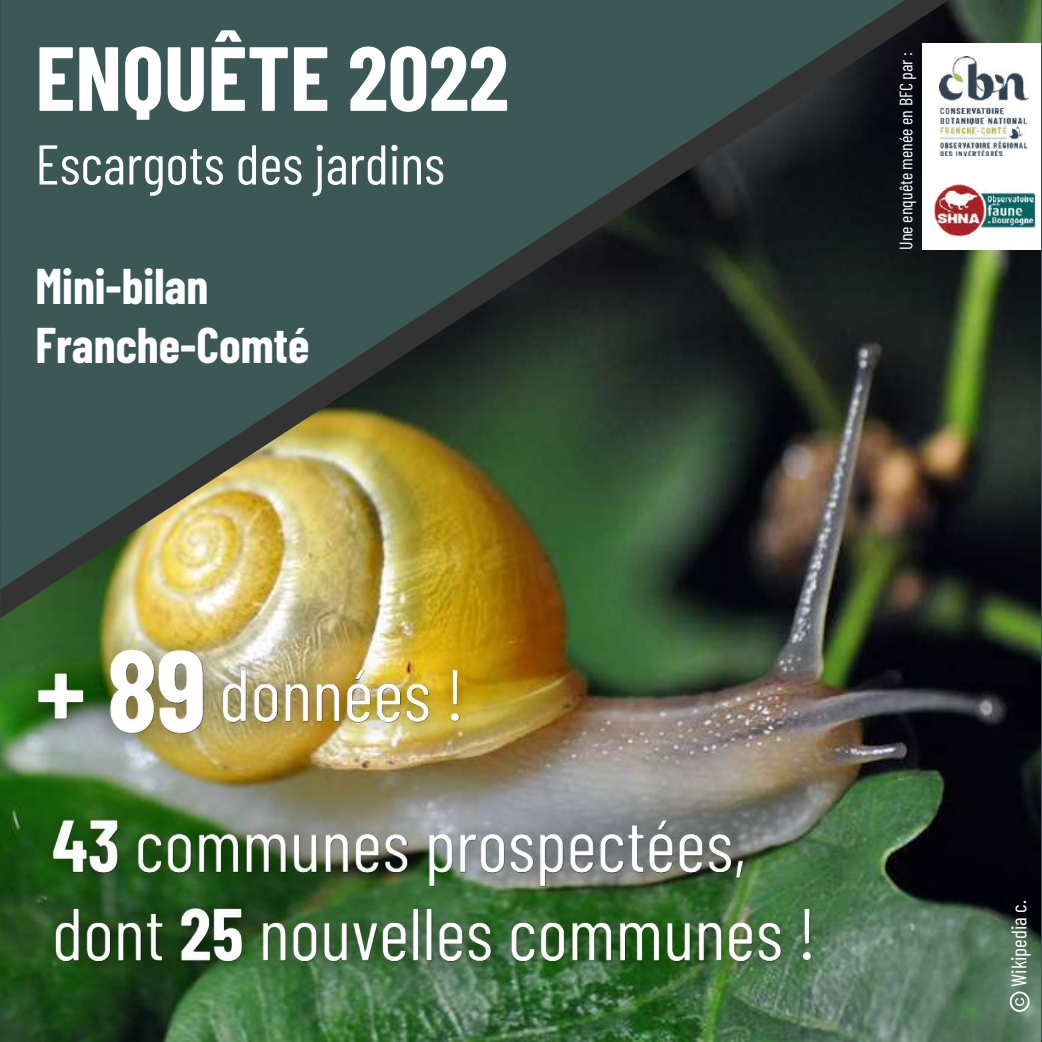
<style>
.page{position:relative;width:1042px;height:1042px;background:#fff}
.page>*{position:absolute;margin:0;border:0;box-sizing:border-box;transform-origin:0 0}
.t1{font:700 91px "Barlow Condensed";color:#fff}
.t2{font:56px "Barlow Condensed";color:#fff}
.t3{font:700 49px/59px "Barlow Condensed";color:#fff}
.t4{font:21px "Barlow Condensed";color:#fff}
.t5{font:17.85px "Barlow Condensed";color:#fff}
</style>
<div class="page">
<img style="left:0;top:0;width:1041px;height:1041px">
<img style="left:251px;top:0;width:698px;height:618px">
<img style="left:0;top:0;width:905px;height:589px">
<div style="left:922px;top:44px;width:119px;height:206px;background:#fff"></div>
<img style="left:939px;top:56px;width:90px;height:100px">
<img style="left:934px;top:184px;width:101px;height:52px">
<img style="left:0;top:575px;width:251px;height:230px">
<img style="left:23px;top:773px;width:821px;height:235px">
<img style="left:191px;top:622px;width:303px;height:147px">
<svg style="left:1010px;top:991px;width:19px;height:21px"></svg>
<hr style="left:1041px;top:0;width:1px;height:1040px;background:#3b5857">
<h1 class="t1" style="left:35px;top:20px;width:475px">ENQUÊTE 2022</h1>
<h2 class="t2" style="left:35px;top:128px;width:411px">Escargots des jardins</h2>
<h3 class="t3" style="left:35px;top:254px;width:275px">Mini-bilan<br>Franche-Comté</h3>
<p class="t5" style="left:894px;top:250px;width:199px;rotate:-90deg">Une enquête menée en BFC par :</p>
<p class="t4" style="left:1005px;top:987px;width:88px;rotate:-90deg">Wikipedia c.</p>
</div>
